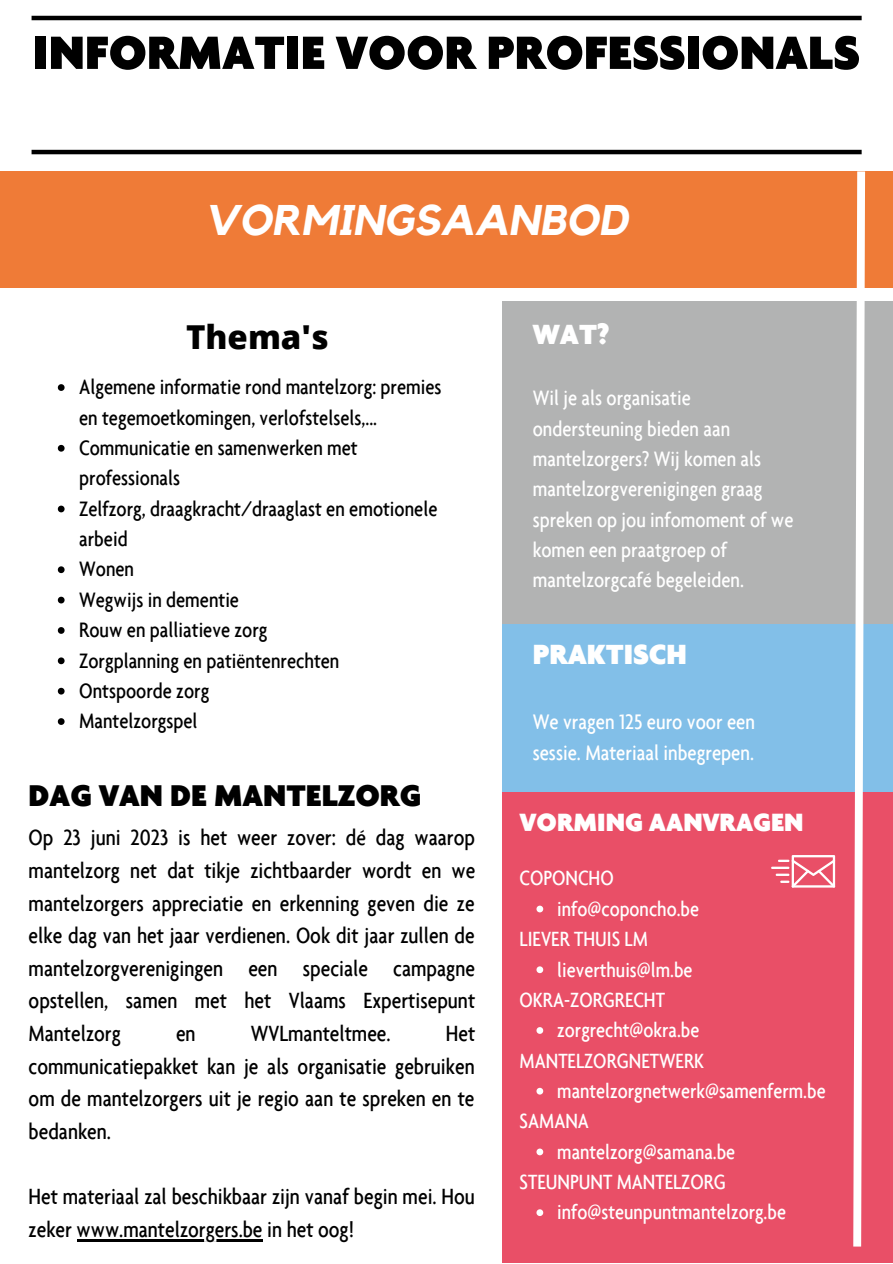
<style>
.page{position:relative;width:893px;height:1264px;background:#fff}
.page>*{position:absolute;margin:0;border:0;box-sizing:border-box;transform-origin:0 0}
.t1{font:900 50.55px "Agenda";color:#000}
.t2{font:italic 700 42.75px "Kollektif";color:#fff}
.t3{font:800 33px "Open Sans";color:#000}
.t4{font:900 32.4px "Agenda";color:#000}
.t5{font:900 30px "Agenda";color:#fff}
.t6{font:900 27px "Agenda";color:#fff}
.t7{font:500 condensed 23.7px/32.5px "Agenda";color:#000;text-align:justify}
.t8{font:500 condensed 22.65px/31.5px "Agenda";color:#fff}
.t9{font:500 condensed 22.5px/30.3px "Agenda";color:#000}
.t10{font:500 condensed 22.5px/30.3px "Agenda";color:#fff}
.t11{font:500 condensed 22.2px "Agenda";color:#fff}
</style>
<div class="page">
<div style="left:0;top:171px;width:892px;height:116px;background:#ef7b37"></div>
<div style="left:502px;top:301px;width:390px;height:330px;background:#b2b3b3"></div>
<div style="left:502px;top:624px;width:390px;height:167px;background:#82bfe8"></div>
<div style="left:502px;top:792px;width:390px;height:470px;background:#e94f67"></div>
<svg style="left:849px;top:171px;width:20px;height:1076px"></svg>
<hr style="left:32px;top:16px;width:829px;height:4px;background:#000">
<hr style="left:32px;top:150px;width:829px;height:4px;background:#000">
<svg style="left:771px;top:855px;width:64px;height:32px"></svg>
<svg style="left:536px;top:905px;width:7px;height:7px"></svg>
<svg style="left:536px;top:966px;width:7px;height:7px"></svg>
<svg style="left:536px;top:1027px;width:7px;height:6px"></svg>
<svg style="left:536px;top:1087px;width:7px;height:7px"></svg>
<svg style="left:536px;top:1148px;width:7px;height:7px"></svg>
<svg style="left:536px;top:1209px;width:7px;height:6px"></svg>
<hr style="left:77px;top:1238px;width:185px;height:3px;background:#000">
<svg style="left:58px;top:384px;width:7px;height:7px"></svg>
<svg style="left:58px;top:445px;width:7px;height:6px"></svg>
<svg style="left:58px;top:505px;width:7px;height:7px"></svg>
<svg style="left:58px;top:566px;width:7px;height:7px"></svg>
<svg style="left:58px;top:596px;width:7px;height:7px"></svg>
<svg style="left:58px;top:627px;width:7px;height:7px"></svg>
<svg style="left:58px;top:657px;width:7px;height:7px"></svg>
<svg style="left:58px;top:687px;width:7px;height:7px"></svg>
<svg style="left:58px;top:718px;width:7px;height:7px"></svg>
<h1 class="t1" style="left:33px;top:31px;width:828px">INFORMATIE VOOR PROFESSIONALS</h1>
<h2 class="t2" style="left:205px;top:201px;width:425px">VORMINGSAANBOD</h2>
<h3 class="t3" style="left:186px;top:314px;width:144px">Thema's</h3>
<p class="t9" style="left:79px;top:371px;width:364px">Algemene informatie rond mantelzorg: premies en tegemoetkomingen, verlofstelsels,...<br>Communicatie en samenwerken met professionals<br>Zelfzorg, draagkracht/draaglast en emotionele arbeid<br>Wonen<br>Wegwijs in dementie<br>Rouw en palliatieve zorg<br>Zorgplanning en patiëntenrechten<br>Ontspoorde zorg<br>Mantelzorgspel</p>
<h3 class="t4" style="left:29px;top:781px;width:394px">DAG VAN DE MANTELZORG</h3>
<p class="t7" style="left:29px;top:820px;width:448px">Op 23 juni 2023 is het weer zover: dé dag waarop mantelzorg net dat tikje zichtbaarder wordt en we mantelzorgers appreciatie en erkenning geven die ze elke dag van het jaar verdienen. Ook dit jaar zullen de mantelzorgverenigingen een speciale campagne opstellen, samen met het Vlaams Expertisepunt Mantelzorg</p>
<p class="t7" style="left:176px;top:1016px;width:21px">en</p>
<p class="t7" style="left:251px;top:1016px;width:141px">WVLmanteltmee.</p>
<p class="t7" style="left:29px;top:1016px;width:448px;text-indent:417px">Het communicatiepakket kan je als organisatie gebruiken om de mantelzorgers uit je regio aan te spreken en te bedanken.</p>
<p class="t7" style="left:29px;top:1179px;width:448px">Het materiaal zal beschikbaar zijn vanaf begin mei. Hou zeker www.mantelzorgers.be in het oog!</p>
<p class="t5" style="left:532px;top:321px;width:78px">WAT?</p>
<p class="t10" style="left:532px;top:382px;width:262px">Wil je als organisatie ondersteuning bieden aan mantelzorgers? Wij komen als mantelzorgverenigingen graag spreken op jou infomoment of we komen een praatgroep of mantelzorgcafé begeleiden.</p>
<p class="t5" style="left:532px;top:641px;width:156px">PRAKTISCH</p>
<p class="t8" style="left:532px;top:705px;width:224px">We vragen 125 euro voor een sessie. Materiaal inbegrepen.</p>
<p class="t6" style="left:519px;top:811px;width:285px">VORMING AANVRAGEN</p>
<p class="t11" style="left:519px;top:865px;width:96px">COPONCHO</p>
<p class="t11" style="left:557px;top:895px;width:143px">info@coponcho.be</p>
<p class="t11" style="left:519px;top:926px;width:130px">LIEVER THUIS LM</p>
<p class="t11" style="left:557px;top:956px;width:137px">lieverthuis@lm.be</p>
<p class="t11" style="left:519px;top:986px;width:147px">OKRA-ZORGRECHT</p>
<p class="t11" style="left:557px;top:1017px;width:144px">zorgrecht@okra.be</p>
<p class="t11" style="left:519px;top:1047px;width:186px">MANTELZORGNETWERK</p>
<p class="t11" style="left:557px;top:1077px;width:270px">mantelzorgnetwerk@samenferm.be</p>
<p class="t11" style="left:519px;top:1108px;width:71px">SAMANA</p>
<p class="t11" style="left:557px;top:1138px;width:179px">mantelzorg@samana.be</p>
<p class="t11" style="left:519px;top:1168px;width:208px">STEUNPUNT MANTELZORG</p>
<p class="t11" style="left:557px;top:1199px;width:230px">info@steunpuntmantelzorg.be</p>
</div>
